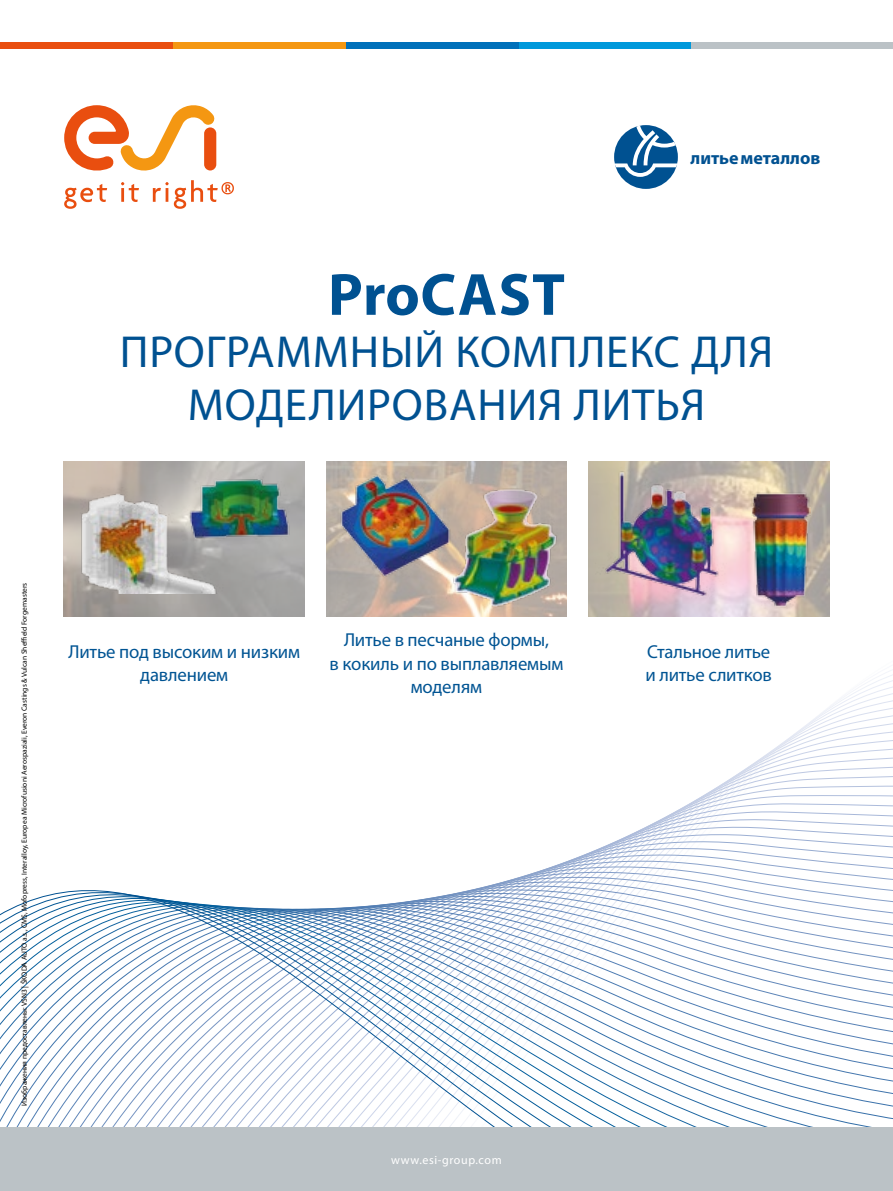
<style>
.page{position:relative;width:893px;height:1191px;background:#fff}
.page>*{position:absolute;margin:0;border:0;box-sizing:border-box;transform-origin:0 0}
.t1{font:700 60px "Myriad Pro";letter-spacing:.015em;color:#005191}
.t2{font:45px/52.5px "Myriad Pro";letter-spacing:.02em;color:#005191;text-align:center}
.t3{font:18.75px/23.4px "Myriad Pro";letter-spacing:-.01em;color:#005493;text-align:center}
.t4{font:700 18px "Myriad Pro";color:#005191}
.t5{font:12px "Myriad Pro";letter-spacing:.05em;color:#fff}
.t6{font:7.5px "Myriad Pro";color:#000}
</style>
<div class="page">
<svg style="left:0;top:716px;width:893px;height:411px"></svg>
<div style="left:0;top:1127px;width:893px;height:64px;background:#bbc2c6"></div>
<svg style="left:64px;top:105px;width:170px;height:104px"></svg>
<div style="left:0;top:43px;width:173px;height:6px;background:#e94e0f"></div>
<div style="left:173px;top:43px;width:173px;height:6px;background:#f49712"></div>
<div style="left:346px;top:43px;width:173px;height:6px;background:#0070ba"></div>
<div style="left:519px;top:43px;width:173px;height:6px;background:#0099db"></div>
<div style="left:692px;top:43px;width:201px;height:6px;background:#bbc2c6"></div>
<div style="left:614px;top:125px;width:64px;height:64px;background:#005191;border-radius:50%"></div>
<svg style="left:615px;top:126px;width:62px;height:51px"></svg>
<img style="left:326px;top:462px;width:241px;height:154px">
<img style="left:588px;top:462px;width:241px;height:154px">
<img style="left:330px;top:470px;width:126px;height:107px">
<img style="left:63px;top:487px;width:166px;height:107px">
<img style="left:447px;top:481px;width:112px;height:134px">
<img style="left:157px;top:461px;width:148px;height:101px">
<img style="left:751px;top:492px;width:59px;height:116px">
<img style="left:596px;top:461px;width:130px;height:150px">
<h3 class="t4" style="left:691px;top:146px;width:131px">литье металлов</h3>
<h1 class="t1" style="left:328px;top:255px;width:239px">ProCAST</h1>
<h2 class="t2" style="left:120px;top:325px;width:655px">ПРОГРАММНЫЙ КОМПЛЕКС ДЛЯ<br>МОДЕЛИРОВАНИЯ ЛИТЬЯ</h2>
<p class="t6" style="left:20px;top:1106px;width:524px;rotate:-90deg">Изображения предоставлены: VSN3 | ŠKODA AUTO a.s., CMS, Mofopress, Interalloy, Europea Microfusioni Aerospaziali, Everon Castings &amp; Vulcan Sheffield Forgemasters</p>
<h3 class="t3" style="left:69px;top:639px;width:233px">Литье под высоким и низким давлением</h3>
<h3 class="t3" style="left:330px;top:628px;width:235px">Литье в песчаные формы,<br>в кокиль и по выплавляемым моделям</h3>
<h3 class="t5" style="left:391px;top:1152px;width:112px">www.esi-group.com</h3>
<h3 class="t3" style="left:645px;top:639px;width:128px;text-align:left">Стальное литье и литье слитков</h3>
</div>
